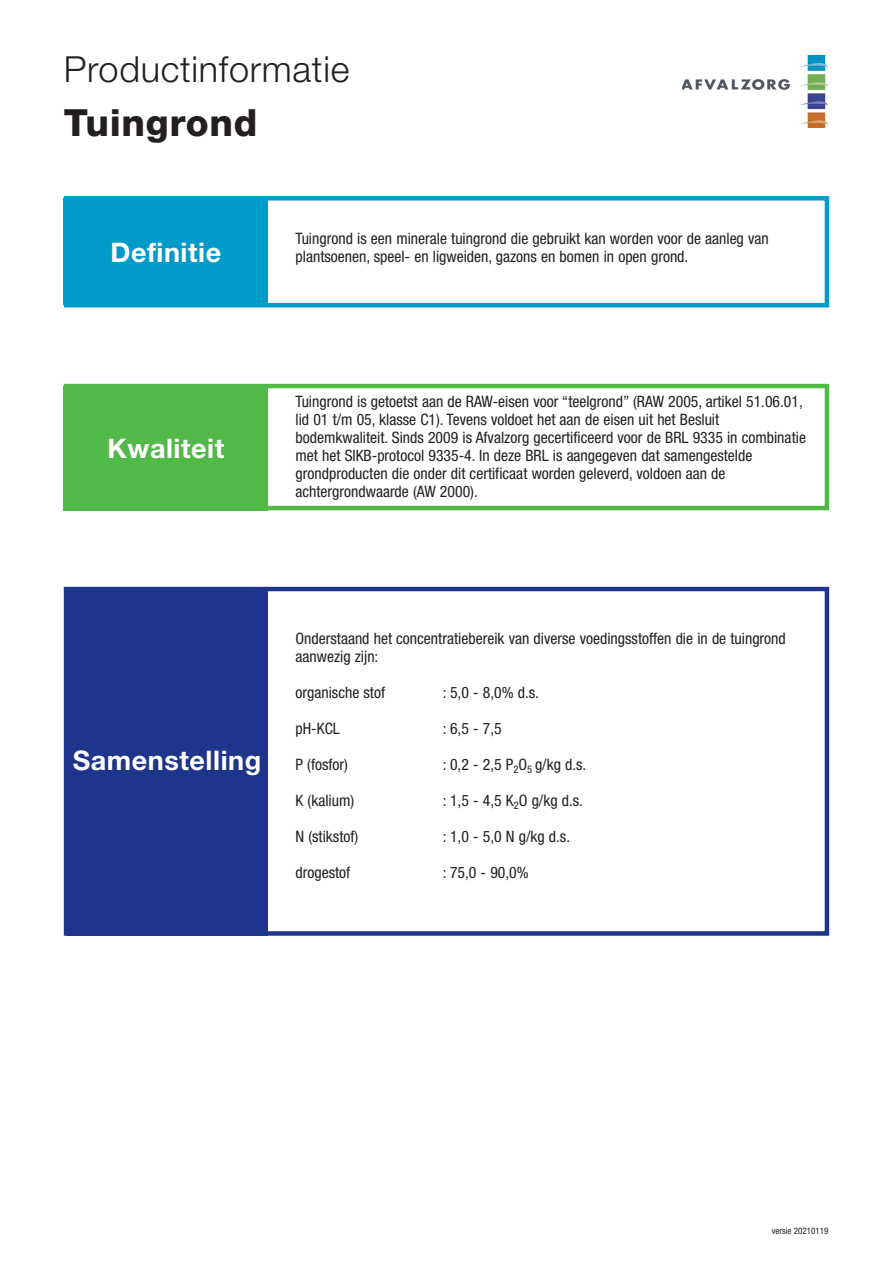
<style>
.page{position:relative;width:893px;height:1263px;background:#fff}
.page>*{position:absolute;margin:0;border:0;box-sizing:border-box;transform-origin:0 0}
.titel{font:800 37.5px "Helvetica Neue LT Std";letter-spacing:.02em;color:#231f20}
.ondertitel{font:300 36px "Helvetica Neue LT Std";letter-spacing:.02em;color:#231f20}
.t1{font:700 27px "Helvetica Neue LT Std";letter-spacing:.02em;color:#fff}
.platte_tekst{font:condensed 15.75px/18px "Helvetica Neue LT Std";color:#231f20}
.platte_tekst-2{font:condensed 9px "Helvetica Neue LT Std";color:#231f20}
</style>
<div class="page">
<div style="left:64px;top:587px;width:765px;height:349px;border:4px solid #1e358b"></div>
<div style="left:66px;top:590px;width:202px;height:346px;background:#1e358b"></div>
<div style="left:64px;top:384px;width:765px;height:126px;border:4px solid #51b948"></div>
<div style="left:64px;top:196px;width:765px;height:111px;border:4px solid #009bc8"></div>
<div style="left:64px;top:198px;width:204px;height:107px;background:#009bc8"></div>
<div style="left:64px;top:386px;width:204px;height:124px;background:#51b948"></div>
<img style="left:682px;top:56px;width:146px;height:72px">
<p class="ondertitel" style="left:64px;top:47px;width:287px">Productinformatie</p>
<p class="titel" style="left:64px;top:100px;width:195px">Tuingrond</p>
<p class="t1" style="left:110px;top:235px;width:112px">Definitie</p>
<p class="platte_tekst" style="left:296px;top:229px;width:475px">Tuingrond is een minerale tuingrond die gebruikt kan worden voor de aanleg van plantsoenen, speel- en ligweiden, gazons en bomen in open grond.</p>
<p class="t1" style="left:107px;top:432px;width:118px">Kwaliteit</p>
<p class="platte_tekst" style="left:296px;top:392px;width:512px">Tuingrond is getoetst aan de RAW-eisen voor “teelgrond” (RAW 2005, artikel 51.06.01, lid 01 t/m 05, klasse C1). Tevens voldoet het aan de eisen uit het Besluit bodemkwaliteit. Sinds 2009 is Afvalzorg gecertificeerd voor de BRL 9335 in combinatie met het SIKB-protocol 9335-4. In deze BRL is aangegeven dat samengestelde grondproducten die onder dit certificaat worden geleverd, voldoen aan de achtergrondwaarde (AW 2000).</p>
<p class="t1" style="left:73px;top:743px;width:190px">Samenstelling</p>
<p class="platte_tekst" style="left:296px;top:629px;width:492px">Onderstaand het concentratiebereik van diverse voedingsstoffen die in de tuingrond aanwezig zijn:</p>
<p class="platte_tekst" style="left:296px;top:683px;width:91px">organische stof</p>
<p class="platte_tekst" style="left:443px;top:683px;width:98px">: 5,0 - 8,0% d.s.</p>
<p class="platte_tekst" style="left:296px;top:719px;width:46px">pH-KCL</p>
<p class="platte_tekst" style="left:443px;top:719px;width:61px">: 6,5 - 7,5</p>
<p class="platte_tekst" style="left:296px;top:755px;width:54px">P (fosfor)</p>
<p class="platte_tekst" style="left:443px;top:755px;width:145px">: 0,2 - 2,5 P<sub>2</sub>O<sub>5</sub> g/kg d.s.</p>
<p class="platte_tekst" style="left:296px;top:791px;width:60px">K (kalium)</p>
<p class="platte_tekst" style="left:443px;top:791px;width:142px">: 1,5 - 4,5 K<sub>2</sub>O g/kg d.s.</p>
<p class="platte_tekst" style="left:296px;top:827px;width:64px">N (stikstof)</p>
<p class="platte_tekst" style="left:443px;top:827px;width:129px">: 1,0 - 5,0 N g/kg d.s.</p>
<p class="platte_tekst" style="left:296px;top:863px;width:56px">drogestof</p>
<p class="platte_tekst" style="left:443px;top:863px;width:88px">: 75,0 - 90,0%</p>
<p class="platte_tekst-2" style="left:772px;top:1225px;width:58px">versie 20210119</p>
</div>
